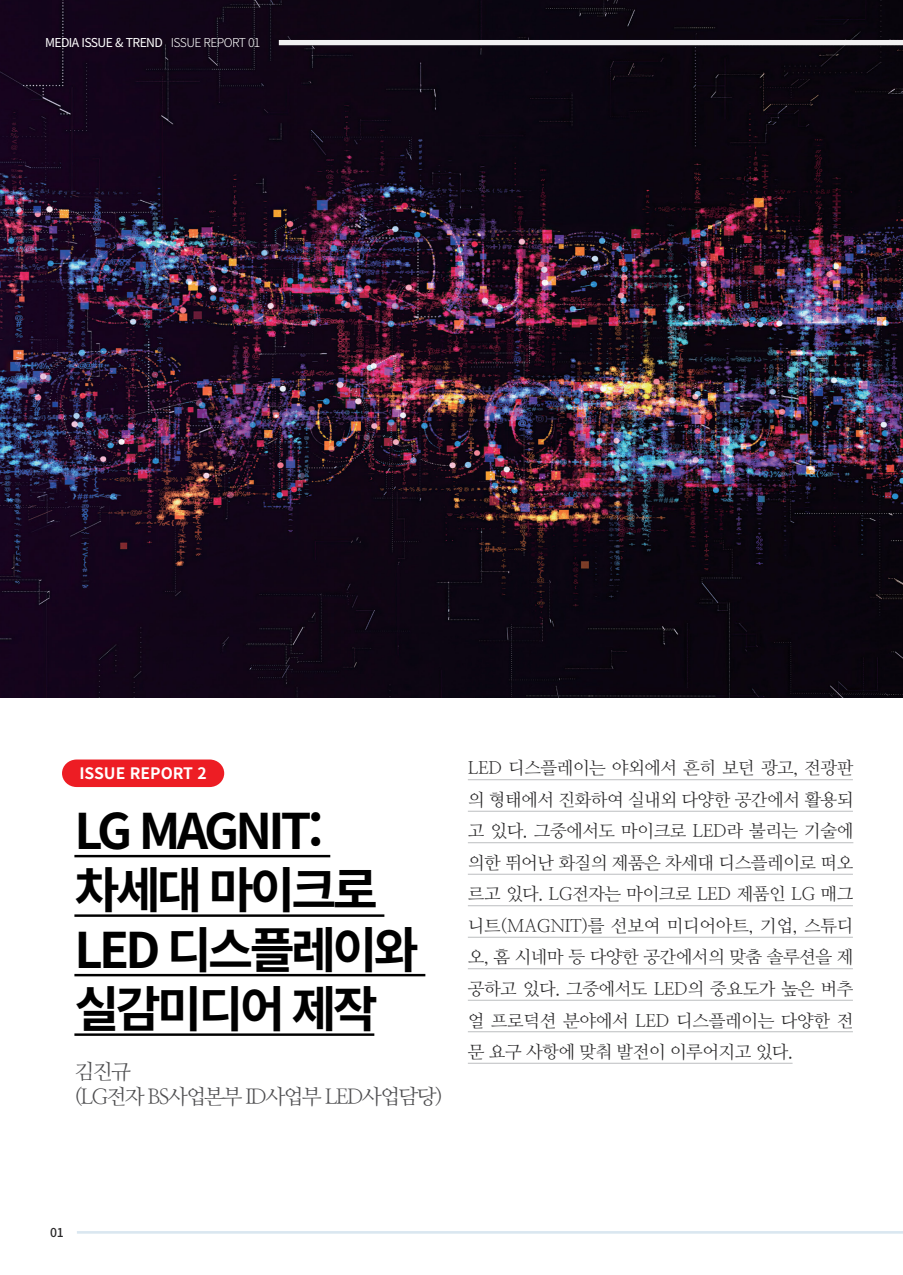
<style>
.page{position:relative;width:903px;height:1275px;background:#fff}
.page>*{position:absolute;margin:0;border:0;box-sizing:border-box;transform-origin:0 0}
.t1{font:700 49px/59.5px "Noto Sans CJ Kkr";letter-spacing:-.075em;color:#000}
.t2{font:21px/24.5px "Nanum Myeongjo";letter-spacing:-.08em;color:#4d4d4f}
.t3{font:17.5px/31.5px "Nanum Myeongjo";letter-spacing:-.025em;color:#292829;text-align:justify}
.t4{font:700 15.75px "Noto Sans KR";color:#fff}
.t5{font:12.25px "Noto Sans CJ Kkr";letter-spacing:-.05em;color:#fff}
.t6{font:500 12.25px "Noto Sans CJ Kkr";color:#292829}
.s1{font-weight:300}
</style>
<div class="page">
<img style="left:0;top:0;width:903px;height:697px">
<svg style="left:62px;top:759px;width:162px;height:28px;background:#ed2930"></svg>
<hr style="left:74px;top:855px;width:256px;height:2px;background:#000">
<hr style="left:74px;top:914px;width:310px;height:3px;background:#000">
<hr style="left:74px;top:974px;width:351px;height:2px;background:#000">
<hr style="left:74px;top:1033px;width:300px;height:3px;background:#000">
<hr style="left:468px;top:779px;width:385px;height:1px;background:#bcbec0">
<hr style="left:468px;top:811px;width:385px;height:1px;background:#bcbec0">
<hr style="left:468px;top:842px;width:385px;height:1px;background:#bcbec0">
<hr style="left:468px;top:874px;width:385px;height:1px;background:#bcbec0">
<hr style="left:468px;top:905px;width:385px;height:1px;background:#bcbec0">
<hr style="left:468px;top:937px;width:385px;height:1px;background:#bcbec0">
<hr style="left:468px;top:968px;width:385px;height:1px;background:#bcbec0">
<hr style="left:468px;top:1000px;width:385px;height:1px;background:#bcbec0">
<hr style="left:468px;top:1031px;width:385px;height:1px;background:#bcbec0">
<hr style="left:468px;top:1063px;width:324px;height:1px;background:#bcbec0">
<div style="left:279px;top:40px;width:624px;height:5px;background:#f1f1f2"></div>
<hr style="left:77px;top:1231px;width:826px;height:3px;background:#dae7f0">
<p class="t5" style="left:45px;top:36px;width:217px">MEDIA ISSUE &amp; TREND <span class="s1">ISSUE REPORT 01</span></p>
<p class="t4" style="left:79px;top:765px;width:129px">ISSUE REPORT 2</p>
<h1 class="t1" style="left:74px;top:802px;width:346px">LG MAGNIT: 차세대 마이크로<br>LED 디스플레이와 실감미디어 제작</h1>
<p class="t2" style="left:74px;top:1059px;width:370px">김진규<br>(LG전자 BS사업본부 ID사업부 LED사업담당)</p>
<p class="t3" style="left:468px;top:752px;width:387px">LED 디스플레이는 야외에서 흔히 보던 광고, 전광판 의 형태에서 진화하여 실내외 다양한 공간에서 활용되 고 있다. 그중에서도 마이크로 LED라 불리는 기술에 의한 뛰어난 화질의 제품은 차세대 디스플레이로 떠오 르고 있다. LG전자는 마이크로 LED 제품인 LG 매그 니트(MAGNIT)를 선보여 미디어아트, 기업, 스튜디 오, 홈 시네마 등 다양한 공간에서의 맞춤 솔루션을 제 공하고 있다. 그중에서도 LED의 중요도가 높은 버추 얼 프로덕션 분야에서 LED 디스플레이는 다양한 전 문 요구 사항에 맞춰 발전이 이루어지고 있다.</p>
<p class="t6" style="left:50px;top:1226px;width:15px">01</p>
</div>
